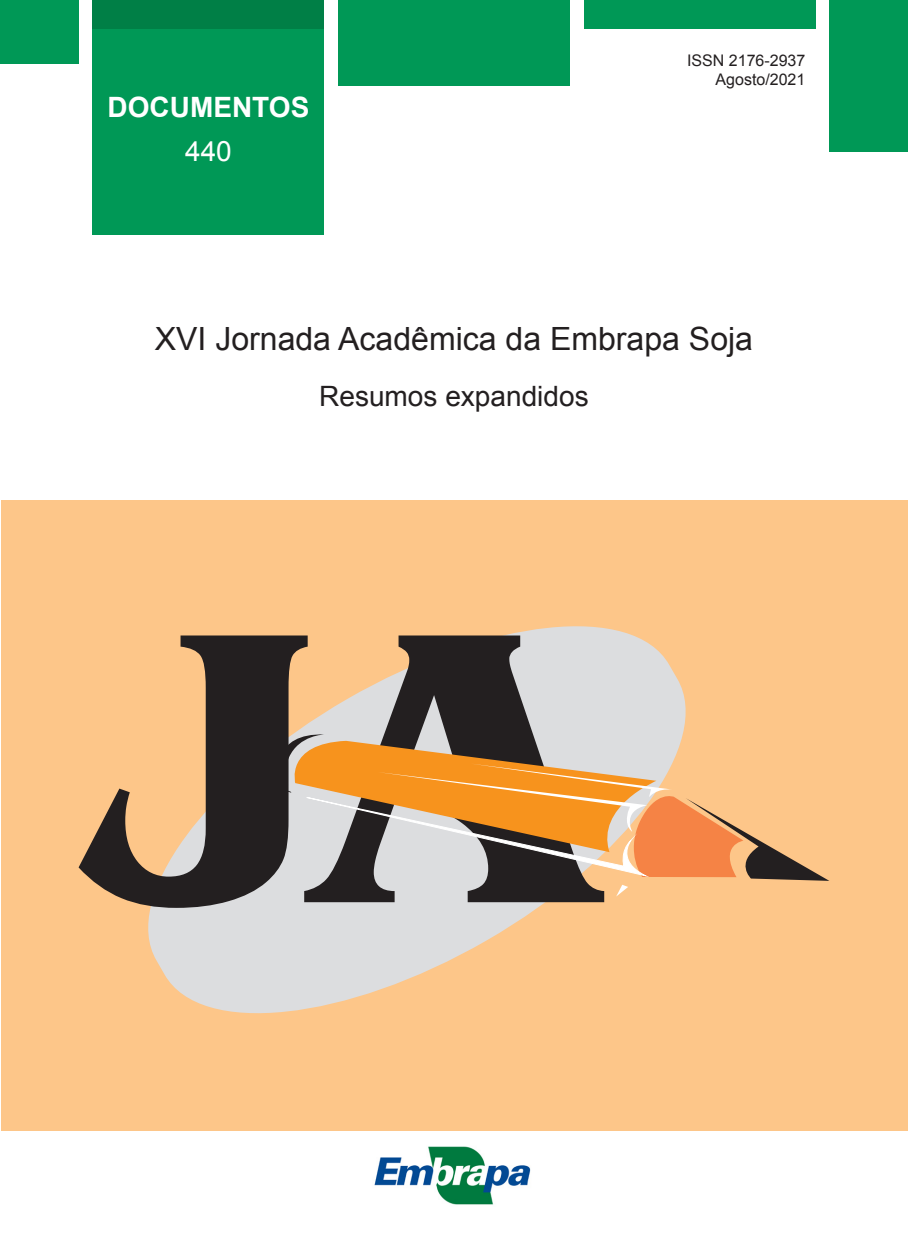
<style>
.page{position:relative;width:908px;height:1248px;background:#fff}
.page>*{position:absolute;margin:0;border:0;box-sizing:border-box;transform-origin:0 0}
.TITULO_CAPA{font:32px "Arial";color:#231f20}
.SUBTITULO_DE_CAPA{font:28px "Arial";color:#231f20}
.t1{font:700 28px "Arial";color:#fff}
.NUMERO{font:28px "Arial";color:#fff}
.ISSN{font:16px "Arial";color:#231f20}
</style>
<div class="page">
<div style="left:93px;top:0;width:231px;height:235px;background:#009856"></div>
<div style="left:338px;top:0;width:231px;height:85px;background:#009856"></div>
<div style="left:583px;top:0;width:231px;height:28px;background:#009856"></div>
<div style="left:93px;top:0;width:231px;height:28px;background:#007f46"></div>
<div style="left:829px;top:0;width:78px;height:152px;background:#009856"></div>
<div style="left:0;top:0;width:79px;height:64px;background:#009856"></div>
<div style="left:1px;top:500px;width:906px;height:630px;background:#fdc689"></div>
<svg style="left:148px;top:626px;width:538px;height:388px;fill:#dcdddf"></svg>
<svg style="left:307px;top:635px;width:297px;height:267px"></svg>
<svg style="left:307px;top:721px;width:522px;height:175px"></svg>
<svg style="left:79px;top:635px;width:228px;height:272px"></svg>
<img style="left:374px;top:1146px;width:157px;height:59px">
<p class="t1" style="left:107px;top:88px;width:203px">DOCUMENTOS</p>
<p class="NUMERO" style="left:185px;top:132px;width:48px">440</p>
<p class="ISSN" style="left:686px;top:50px;width:120px">ISSN 2176-2937</p>
<p class="ISSN" style="left:715px;top:69px;width:91px">Agosto/2021</p>
<p class="TITULO_CAPA" style="left:155px;top:317px;width:599px">XVI Jornada Acadêmica da Embrapa Soja</p>
<p class="SUBTITULO_DE_CAPA" style="left:319px;top:378px;width:271px">Resumos expandidos</p>
</div>
